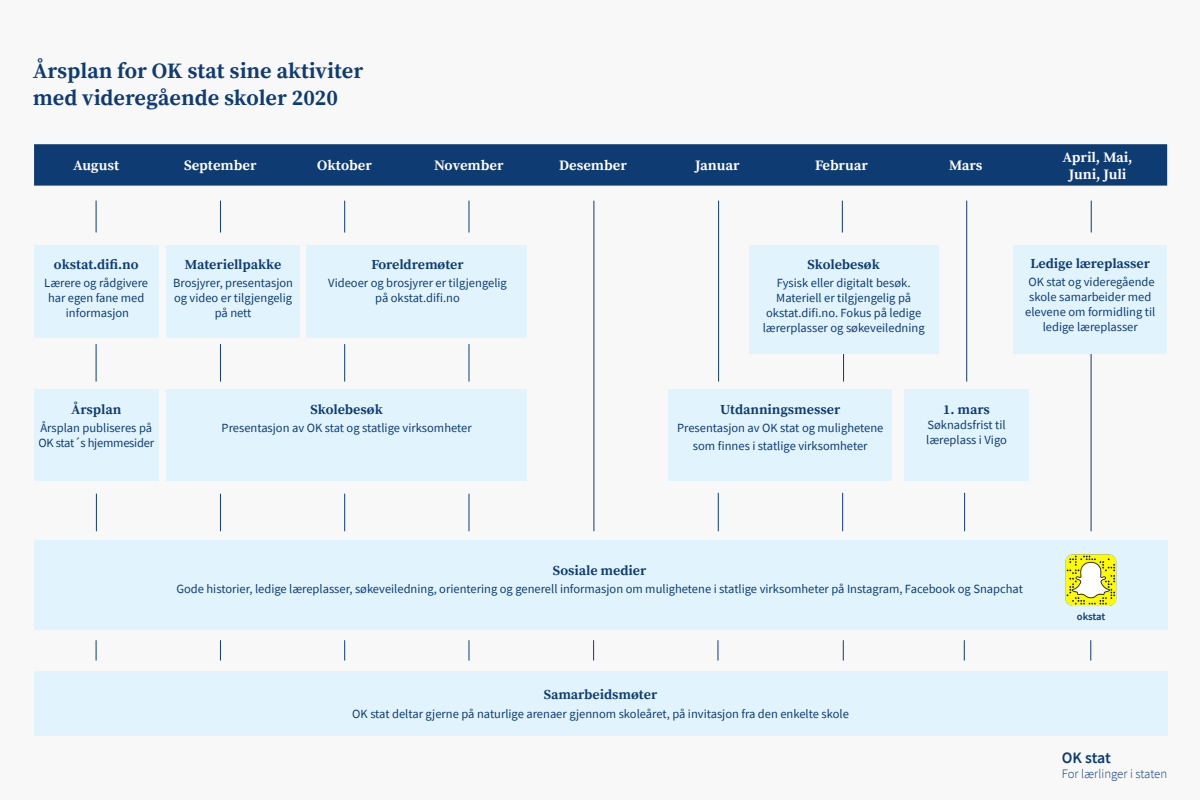
<style>
.page{position:relative;width:1200px;height:800px;background:#f8f8f9}
.page>*{position:absolute;margin:0;border:0;box-sizing:border-box;transform-origin:0 0}
.t1{font:700 21.88px/26.2px "Source Serif Pro";color:#0f3b73}
.t2{font:600 15.88px "Source Sans Pro";letter-spacing:-.02em;color:#0d3b73}
.t3{font:700 14.38px/17.2px "Source Serif Pro";color:#fff;text-align:center}
.t4{font:700 13.75px "Source Serif Pro";color:#0f3b73}
.t5{font:300 12.81px "Source Sans Pro";color:#0d3b73}
.t6{font:12.5px/15px "Source Sans Pro";color:#0f3b73;text-align:center}
.t7{font:600 10.62px "Source Sans Pro";letter-spacing:-.015em;color:#0d3b73}
</style>
<div class="page">
<div style="left:34px;top:144px;width:1133px;height:42px;background:#0f3b73"></div>
<hr style="left:96px;top:201px;width:1px;height:31px;background:#0f3b73">
<hr style="left:96px;top:344px;width:1px;height:38px;background:#0f3b73">
<svg style="left:843px;top:354px;width:1px;height:28px"></svg>
<hr style="left:220px;top:201px;width:1px;height:31px;background:#0f3b73">
<hr style="left:842px;top:201px;width:1px;height:31px;background:#0f3b73">
<hr style="left:220px;top:344px;width:1px;height:38px;background:#0f3b73">
<hr style="left:220px;top:494px;width:1px;height:37px;background:#0f3b73">
<hr style="left:96px;top:494px;width:1px;height:37px;background:#0f3b73">
<hr style="left:345px;top:201px;width:1px;height:31px;background:#0f3b73">
<hr style="left:345px;top:344px;width:1px;height:38px;background:#0f3b73">
<hr style="left:345px;top:494px;width:1px;height:37px;background:#0f3b73">
<hr style="left:469px;top:201px;width:1px;height:31px;background:#0f3b73">
<hr style="left:1091px;top:201px;width:1px;height:31px;background:#0f3b73">
<hr style="left:469px;top:344px;width:1px;height:38px;background:#0f3b73">
<hr style="left:469px;top:494px;width:1px;height:37px;background:#0f3b73">
<hr style="left:594px;top:201px;width:1px;height:330px;background:#0f3b73">
<hr style="left:718px;top:201px;width:1px;height:181px;background:#0f3b73">
<svg style="left:718px;top:640px;width:1px;height:21px"></svg>
<svg style="left:964px;top:640px;width:1px;height:21px"></svg>
<svg style="left:843px;top:640px;width:1px;height:21px"></svg>
<svg style="left:1091px;top:640px;width:1px;height:21px"></svg>
<svg style="left:593px;top:640px;width:1px;height:21px"></svg>
<svg style="left:469px;top:640px;width:1px;height:21px"></svg>
<svg style="left:345px;top:640px;width:1px;height:21px"></svg>
<svg style="left:220px;top:640px;width:1px;height:21px"></svg>
<svg style="left:96px;top:640px;width:1px;height:21px"></svg>
<hr style="left:964px;top:493px;width:1px;height:38px;background:#0f3b73">
<hr style="left:842px;top:493px;width:1px;height:38px;background:#0f3b73">
<hr style="left:718px;top:493px;width:1px;height:38px;background:#0f3b73">
<hr style="left:967px;top:201px;width:1px;height:181px;background:#0f3b73">
<hr style="left:1091px;top:354px;width:1px;height:177px;background:#0f3b73">
<div style="left:34px;top:245px;width:124px;height:92px;background:#e1f4fd"></div>
<div style="left:166px;top:245px;width:134px;height:92px;background:#e1f4fd"></div>
<div style="left:1013px;top:245px;width:154px;height:109px;background:#e1f4fd"></div>
<div style="left:306px;top:245px;width:221px;height:92px;background:#e1f4fd"></div>
<div style="left:749px;top:245px;width:190px;height:109px;background:#e1f4fd"></div>
<div style="left:668px;top:389px;width:224px;height:92px;background:#e1f4fd"></div>
<div style="left:905px;top:389px;width:124px;height:92px;background:#e1f4fd"></div>
<div style="left:166px;top:389px;width:361px;height:92px;background:#e1f4fd"></div>
<div style="left:34px;top:389px;width:124px;height:92px;background:#e1f4fd"></div>
<div style="left:34px;top:671px;width:1133px;height:65px;background:#e1f4fd"></div>
<div style="left:34px;top:541px;width:1133px;height:89px;background:#e1f4fd"></div>
<img style="left:1065px;top:555px;width:52px;height:51px">
<h1 class="t1" style="left:33px;top:59px;width:332px">Årsplan for OK stat sine aktiviter med videregående skoler 2020</h1>
<p class="t3" style="left:73px;top:157px;width:48px">August</p>
<p class="t3" style="left:184px;top:157px;width:74px">September</p>
<p class="t3" style="left:317px;top:157px;width:56px">Oktober</p>
<p class="t3" style="left:434px;top:157px;width:71px">November</p>
<p class="t3" style="left:559px;top:157px;width:69px">Desember</p>
<p class="t3" style="left:695px;top:157px;width:46px">Januar</p>
<p class="t3" style="left:815px;top:157px;width:54px">Februar</p>
<p class="t3" style="left:949px;top:157px;width:35px">Mars</p>
<p class="t3" style="left:1063px;top:149px;width:71px">April, Mai,<br>Juni, Juli</p>
<p class="t4" style="left:54px;top:256px;width:86px">okstat.difi.no</p>
<p class="t6" style="left:44px;top:275px;width:105px">Lærere og rådgivere har egen fane med informasjon</p>
<p class="t4" style="left:185px;top:256px;width:98px">Materiellpakke</p>
<p class="t6" style="left:173px;top:275px;width:121px">Brosjyrer, presentasjon og video er tilgjengelig på nett</p>
<p class="t4" style="left:371px;top:256px;width:94px">Foreldremøter</p>
<p class="t6" style="left:328px;top:275px;width:180px">Videoer og brosjyrer er tilgjengelig på okstat.difi.no</p>
<p class="t4" style="left:71px;top:401px;width:52px">Årsplan</p>
<p class="t6" style="left:38px;top:421px;width:117px;text-align:left">Årsplan publiseres på<br>OK stat´s hjemmesider</p>
<p class="t4" style="left:311px;top:401px;width:74px">Skolebesøk</p>
<p class="t6" style="left:222px;top:421px;width:252px">Presentasjon av OK stat og statlige virksomheter</p>
<p class="t4" style="left:808px;top:256px;width:74px">Skolebesøk</p>
<p class="t6" style="left:763px;top:275px;width:163px">Fysisk eller digitalt besøk.<br>Materiell er tilgjengelig på okstat.difi.no. Fokus på ledige lærerplasser og søkeveiledning</p>
<p class="t4" style="left:1031px;top:256px;width:121px">Ledige læreplasser</p>
<p class="t6" style="left:1025px;top:275px;width:132px">OK stat og videregående skole samarbeider med elevene om formidling til ledige læreplasser</p>
<p class="t4" style="left:720px;top:401px;width:122px">Utdanningsmesser</p>
<p class="t6" style="left:677px;top:419px;width:208px;line-height:18.1px">Presentasjon av OK stat og mulighetene som finnes i statlige virksomheter</p>
<p class="t4" style="left:943px;top:401px;width:48px">1. mars</p>
<p class="t6" style="left:926px;top:417px;width:82px;text-align:left">Søknadsfrist til læreplass i Vigo</p>
<p class="t4" style="left:553px;top:563px;width:95px">Sosiale medier</p>
<p class="t6" style="left:176px;top:582px;width:848px">Gode historier, ledige læreplasser, søkeveiledning, orientering og generell informasjon om mulighetene i statlige virksomheter på Instagram, Facebook og Snapchat</p>
<p class="t4" style="left:544px;top:687px;width:115px">Samarbeidsmøter</p>
<p class="t6" style="left:352px;top:706px;width:498px">OK stat deltar gjerne på naturlige arenaer gjennom skoleåret, på invitasjon fra den enkelte skole</p>
<p class="t7" style="left:1077px;top:609px;width:30px">okstat</p>
<p class="t2" style="left:1062px;top:747px;width:50px">OK stat</p>
<p class="t5" style="left:1062px;top:765px;width:107px">For lærlinger i staten</p>
</div>
